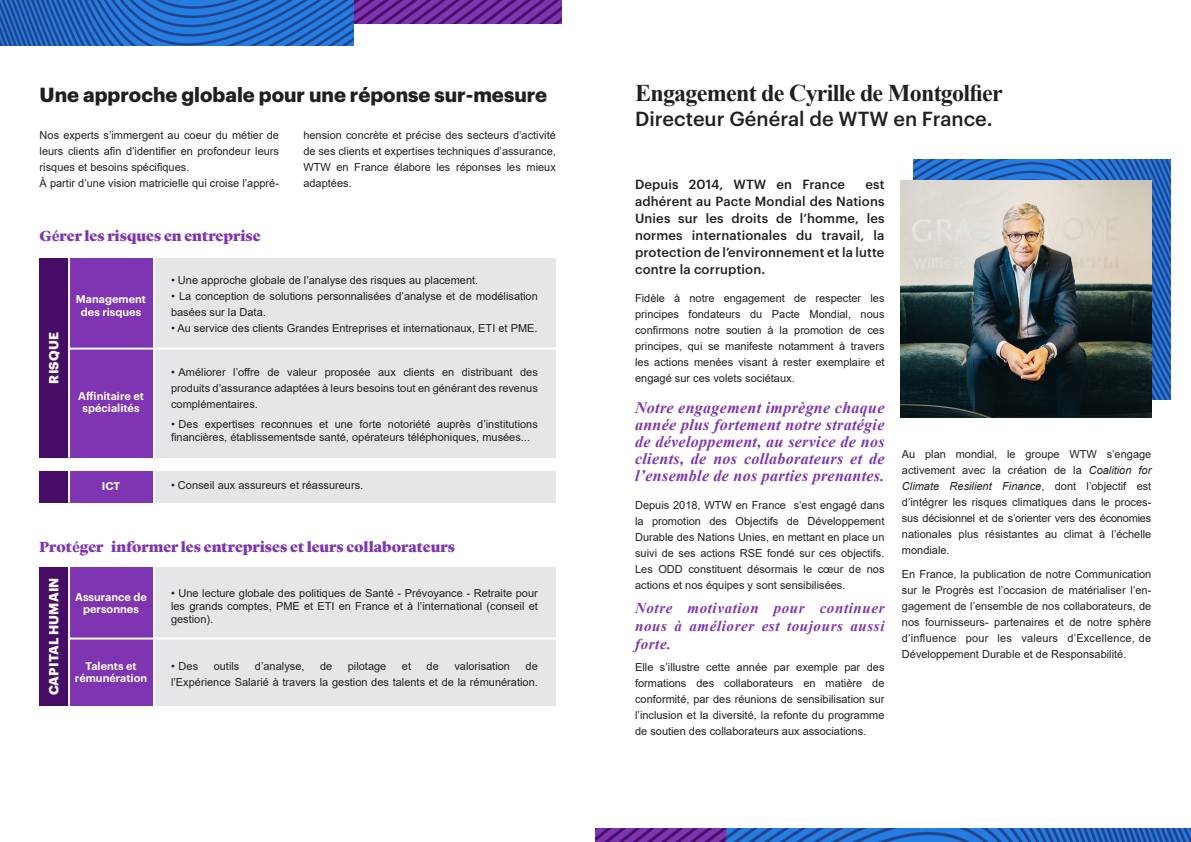
<style>
.page{position:relative;width:1191px;height:842px;background:#fff}
.page>*{position:absolute;margin:0;border:0;box-sizing:border-box;transform-origin:0 0}
.Headline_1__24_27_Me{font:700 24px "Times New Roman";letter-spacing:-.03em;color:#231f20}
.SOUS_TITRES{font:700 20px "Graphik";color:#231f20}
.SOUS_TITRES-2{font:500 20px "Graphik";color:#231f20}
.exergue_lyon_regular{font:italic 700 16px/17px "Times New Roman";letter-spacing:.02em;color:#7f35b2;text-align:justify}
.Exergue_Ultraviolet{font:900 15px "Lyon Display Web";color:#7f35b2}
.Exergue_Ultraviolet-2{font:italic 700 15px/18px "Times New Roman";letter-spacing:.04em;color:#7f35b2;text-align:justify}
.Exergue_Black{font:500 13px/17px "Graphik";letter-spacing:.01em;color:#231f20;text-align:justify}
.Exergue_Black-2{font:700 13px "Graphik";letter-spacing:.01em;color:#fff}
.PARAGRAPHE{font:11px/16px "Arial";color:#231f20;text-align:justify}
.Exergue_Black-3{font:600 11px/13px "Graphik";color:#fff;text-align:center}
.PARAGRAPHE-2{font:italic 11px "Arial";color:#231f20}
.s1{font-family:"Cambria";font-weight:700}
.s2{font-style:italic}
.s3{font-style:normal}
</style>
<div class="page">
<img style="left:595px;top:828px;width:596px;height:14px">
<img style="left:913px;top:159px;width:257px;height:241px">
<img style="left:900px;top:180px;width:251px;height:238px">
<img style="left:353px;top:0;width:208px;height:24px">
<img style="left:0;top:0;width:353px;height:45px">
<div style="left:40px;top:258px;width:516px;height:200px;background:#e5e6e8"></div>
<div style="left:40px;top:471px;width:516px;height:32px;background:#e5e6e8"></div>
<div style="left:68px;top:258px;width:85px;height:200px;background:#7f35b2"></div>
<div style="left:68px;top:471px;width:85px;height:32px;background:#7f35b2"></div>
<div style="left:40px;top:258px;width:28px;height:200px;background:#470d66"></div>
<div style="left:40px;top:471px;width:28px;height:32px;background:#470d66"></div>
<hr style="left:68px;top:251px;width:2px;height:207px;background:#fff">
<hr style="left:68px;top:470px;width:2px;height:33px;background:#fff">
<hr style="left:153px;top:251px;width:2px;height:207px;background:#fff">
<hr style="left:153px;top:470px;width:2px;height:33px;background:#fff">
<hr style="left:69px;top:348px;width:494px;height:2px;background:#fff">
<div style="left:40px;top:567px;width:516px;height:139px;background:#e5e6e8"></div>
<div style="left:68px;top:567px;width:85px;height:139px;background:#7f35b2"></div>
<div style="left:40px;top:567px;width:28px;height:139px;background:#470d66"></div>
<hr style="left:68px;top:562px;width:2px;height:144px;background:#fff">
<hr style="left:153px;top:562px;width:2px;height:144px;background:#fff">
<hr style="left:69px;top:637px;width:494px;height:2px;background:#fff">
<p class="SOUS_TITRES" style="left:40px;top:79px;width:509px">Une approche globale pour une réponse sur-mesure</p>
<p class="PARAGRAPHE" style="left:40px;top:127px;width:241px">Nos experts s’immergent au coeur du métier de leurs clients afin d’identifier en profondeur leurs risques et besoins spécifiques.</p>
<p class="PARAGRAPHE" style="left:40px;top:175px;width:241px">À partir d’une vision matricielle qui croise l’appré-</p>
<p class="Exergue_Ultraviolet" style="left:40px;top:230px;width:223px">G<span class="s1">é</span>rer les risques en entreprise</p>
<p class="PARAGRAPHE" style="left:303px;top:127px;width:254px">hension concrète et précise des secteurs d’activité de ses clients et expertises techniques d’assurance, WTW en France élabore les réponses les mieux adaptées.</p>
<p class="Exergue_Black-2" style="left:44px;top:383px;width:53px;rotate:-90deg">RISQUE</p>
<p class="Exergue_Black-3" style="left:76px;top:291px;width:72px">Management des risques</p>
<p class="Exergue_Black-3" style="left:78px;top:389px;width:67px">Affinitaire et</p>
<p class="Exergue_Black-3" style="left:83px;top:401px;width:58px">spécialités</p>
<p class="Exergue_Black-3" style="left:102px;top:479px;width:20px">ICT</p>
<p class="PARAGRAPHE" style="left:171px;top:272px;width:309px">• Une approche globale de l’analyse des risques au placement.</p>
<p class="PARAGRAPHE" style="left:171px;top:288px;width:368px">• La conception de solutions personnalisées d’analyse et de modélisation basées sur la Data.</p>
<p class="PARAGRAPHE" style="left:171px;top:320px;width:368px">• Au service des clients Grandes Entreprises et internationaux, ETI et PME.</p>
<p class="PARAGRAPHE" style="left:171px;top:364px;width:368px">• Améliorer l’offre de valeur proposée aux clients en distribuant des</p>
<p class="PARAGRAPHE" style="left:171px;top:380px;width:368px">produits d’assurance adaptées à leurs besoins tout en générant des revenus</p>
<p class="PARAGRAPHE" style="left:171px;top:396px;width:88px">complémentaires.</p>
<p class="PARAGRAPHE" style="left:171px;top:416px;width:368px">• Des expertises reconnues et une forte notoriété auprès d’institutions</p>
<p class="PARAGRAPHE" style="left:171px;top:429px;width:360px">financières, établissementsde santé, opérateurs téléphoniques, musées...</p>
<p class="PARAGRAPHE" style="left:171px;top:477px;width:194px">• Conseil aux assureurs et réassureurs.</p>
<p class="Exergue_Ultraviolet" style="left:40px;top:541px;width:417px">Prot<span class="s1">é</span>ger &amp; informer les entreprises et leurs collaborateurs</p>
<p class="Exergue_Black-2" style="left:44px;top:695px;width:119px;rotate:-90deg">CAPITAL HUMAIN</p>
<p class="Exergue_Black-3" style="left:75px;top:590px;width:73px;line-height:12px">Assurance de personnes</p>
<p class="Exergue_Black-3" style="left:86px;top:658px;width:53px">Talents et</p>
<p class="Exergue_Black-3" style="left:75px;top:670px;width:74px">rémunération</p>
<p class="PARAGRAPHE" style="left:171px;top:586px;width:368px;line-height:13px">• Une lecture globale des politiques de Santé - Prévoyance - Retraite pour les grands comptes, PME et ETI en France et à l’international (conseil et gestion).</p>
<p class="PARAGRAPHE" style="left:171px;top:658px;width:29px">• Des</p>
<p class="PARAGRAPHE" style="left:214px;top:658px;width:27px">outils</p>
<p class="PARAGRAPHE" style="left:255px;top:658px;width:51px">d’analyse,</p>
<p class="PARAGRAPHE" style="left:320px;top:658px;width:14px">de</p>
<p class="PARAGRAPHE" style="left:348px;top:658px;width:40px">pilotage</p>
<p class="PARAGRAPHE" style="left:402px;top:658px;width:11px">et</p>
<p class="PARAGRAPHE" style="left:426px;top:658px;width:14px">de</p>
<p class="PARAGRAPHE" style="left:454px;top:658px;width:57px">valorisation</p>
<p class="PARAGRAPHE" style="left:525px;top:658px;width:14px">de</p>
<p class="PARAGRAPHE" style="left:171px;top:674px;width:368px">l’Expérience Salarié à travers la gestion des talents et de la rémunération.</p>
<p class="Headline_1__24_27_Me" style="left:635px;top:76px;width:369px">Engagement de Cyrille de Montgolfier</p>
<p class="SOUS_TITRES-2" style="left:635px;top:104px;width:359px">Directeur Général de WTW en France.</p>
<p class="Exergue_Black" style="left:635px;top:175px;width:211px">Depuis 2014, WTW en France</p>
<p class="Exergue_Black" style="left:635px;top:175px;width:251px;text-indent:230px">est adhérent au Pacte Mondial des Nations Unies sur les droits de l’homme, les normes internationales du travail, la protection de l’environnement et la lutte contre la corruption.</p>
<p class="PARAGRAPHE" style="left:635px;top:290px;width:251px">Fidèle à notre engagement de respecter les</p>
<p class="PARAGRAPHE" style="left:635px;top:306px;width:251px">principes fondateurs du Pacte Mondial, nous</p>
<p class="PARAGRAPHE" style="left:635px;top:322px;width:251px">confirmons notre soutien à la promotion de ces</p>
<p class="PARAGRAPHE" style="left:635px;top:338px;width:251px">principes, qui se manifeste notamment à travers les actions menées visant à rester exemplaire et</p>
<p class="PARAGRAPHE" style="left:635px;top:370px;width:161px">engagé sur ces volets sociétaux.</p>
<p class="exergue_lyon_regular" style="left:635px;top:399px;width:251px">Notre engagement imprègne chaque année plus fortement notre stratégie de développement, au service de nos clients, de nos collaborateurs et de l’ensemble de nos parties prenantes.</p>
<p class="PARAGRAPHE" style="left:635px;top:497px;width:251px">Depuis 2018, WTW en France s’est engagé dans la promotion des Objectifs de Développement</p>
<p class="PARAGRAPHE" style="left:635px;top:529px;width:251px">Durable des Nations Unies, en mettant en place un suivi de ses actions RSE fondé sur ces objectifs.<br>Les ODD constituent désormais le cœur de nos</p>
<p class="PARAGRAPHE" style="left:635px;top:577px;width:212px">actions et nos équipes y sont sensibilisées.</p>
<p class="Exergue_Ultraviolet-2" style="left:635px;top:599px;width:251px">Notre motivation pour continuer nous à améliorer est toujours aussi forte.</p>
<p class="PARAGRAPHE" style="left:635px;top:659px;width:251px">Elle s’illustre cette année par exemple par des</p>
<p class="PARAGRAPHE" style="left:635px;top:675px;width:251px">formations des collaborateurs en matière de</p>
<p class="PARAGRAPHE" style="left:635px;top:691px;width:251px">conformité, par des réunions de sensibilisation sur l’inclusion et la diversité, la refonte du programme de soutien des collaborateurs aux associations.</p>
<p class="PARAGRAPHE" style="left:902px;top:446px;width:251px">Au plan mondial, le groupe WTW s’engage</p>
<p class="PARAGRAPHE" style="left:902px;top:462px;width:251px">activement avec la création de la <span class="s2">Coalition for</span></p>
<p class="PARAGRAPHE-2" style="left:902px;top:479px;width:251px">Climate Resilient Finance<span class="s3">, dont l’objectif est</span></p>
<p class="PARAGRAPHE" style="left:902px;top:494px;width:251px">d’intégrer les risques climatiques dans le proces&shy;sus décisionnel et de s’orienter vers des économies</p>
<p class="PARAGRAPHE" style="left:902px;top:526px;width:251px">nationales plus résistantes au climat à l’échelle mondiale.</p>
<p class="PARAGRAPHE" style="left:902px;top:566px;width:251px">En France, la publication de notre Communication sur le Progrès est l’occasion de matérialiser l’en&shy;gagement de l’ensemble de nos collaborateurs, de nos fournisseurs- partenaires et de notre sphère d’influence pour les valeurs d’Excellence, de</p>
<p class="PARAGRAPHE" style="left:902px;top:646px;width:226px">Développement Durable et de Responsabilité.</p>
</div>
